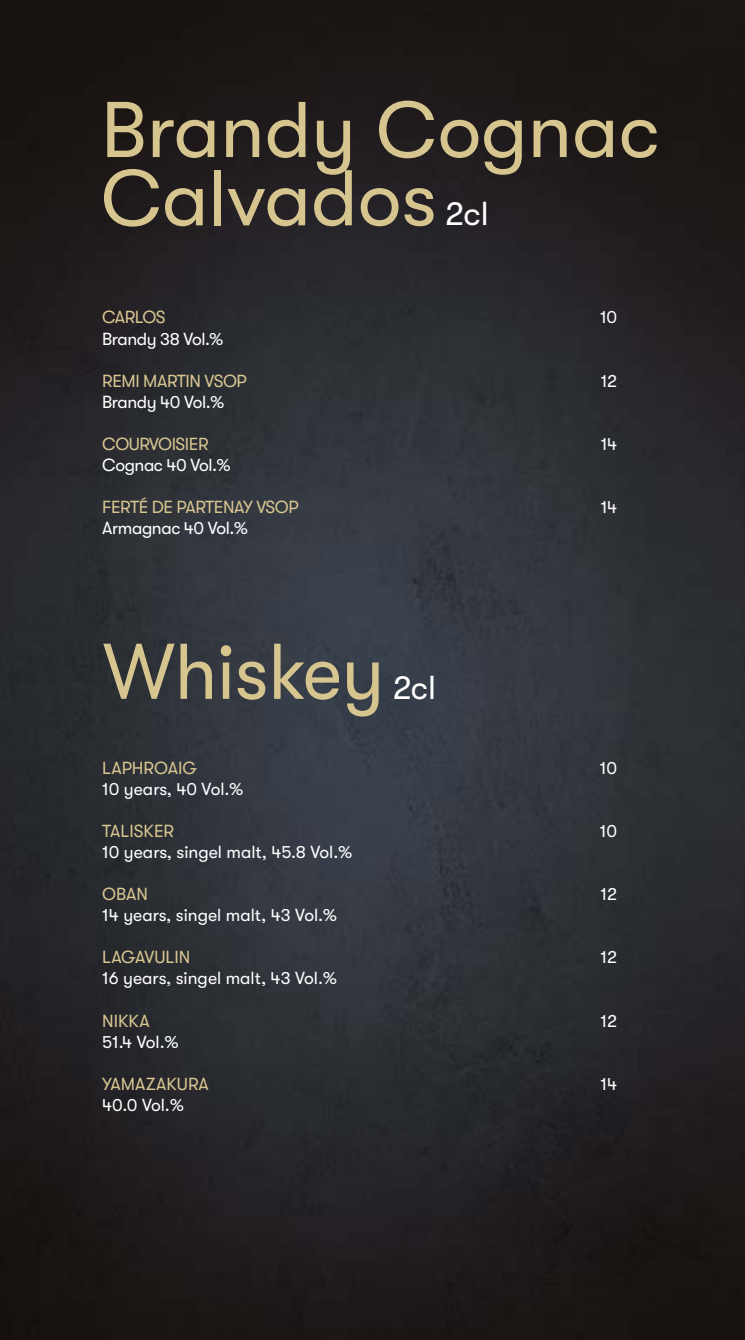
<style>
.page{position:relative;width:745px;height:1340px;background:#fff}
.page>*{position:absolute;margin:0;border:0;box-sizing:border-box;transform-origin:0 0}
.t1{font:78.75px/68.2px "GT Walsheim";color:#d7c590}
.t2{font:78.75px "GT Walsheim";color:#d7c590;scale:.95 1}
.t3{font:33.25px "GT Walsheim";letter-spacing:-.01em;color:#fff}
.t4{font:17.5px "GT Walsheim";color:#fff}
.t5{font:17.5px "GT Walsheim";letter-spacing:-.025em;color:#d7c590}
.t6{font:17.5px "GT Walsheim";letter-spacing:-.025em;color:#fff}
.t7{font:17.5px "GT Walsheim";color:#d7c590}
</style>
<div class="page">
<img style="left:0;top:0;width:744px;height:1339px">
<h1 class="t1" style="left:101px;top:96px;width:560px">Brandy Cognac<br>Calvados</h1>
<h2 class="t3" style="left:445px;top:195px;width:45px">2cl</h2>
<p class="t5" style="left:102px;top:308px;width:65px">CARLOS</p>
<p class="t4" style="left:600px;top:308px;width:18px">10</p>
<p class="t6" style="left:102px;top:329px;width:122px">Brandy 38 Vol.%</p>
<p class="t5" style="left:102px;top:371px;width:146px">REMI MARTIN VSOP</p>
<p class="t4" style="left:600px;top:371px;width:18px">12</p>
<p class="t6" style="left:102px;top:392px;width:123px">Brandy 40 Vol.%</p>
<p class="t5" style="left:102px;top:434px;width:108px">COURVOISIER</p>
<p class="t4" style="left:600px;top:434px;width:18px">14</p>
<p class="t6" style="left:102px;top:455px;width:129px">Cognac 40 Vol.%</p>
<p class="t5" style="left:102px;top:497px;width:198px">FERTÉ DE PARTENAY VSOP</p>
<p class="t4" style="left:600px;top:497px;width:18px">14</p>
<p class="t6" style="left:102px;top:518px;width:147px">Armagnac 40 Vol.%</p>
<h1 class="t2" style="left:103px;top:628px;width:297px">Whiskey</h1>
<h2 class="t3" style="left:392px;top:669px;width:45px">2cl</h2>
<p class="t7" style="left:102px;top:758px;width:96px">LAPHROAIG</p>
<p class="t4" style="left:599px;top:758px;width:19px">10</p>
<p class="t4" style="left:102px;top:779px;width:142px">10 years, 40 Vol.%</p>
<p class="t7" style="left:102px;top:821px;width:73px">TALISKER</p>
<p class="t4" style="left:599px;top:821px;width:19px">10</p>
<p class="t4" style="left:102px;top:842px;width:251px">10 years, singel malt, 45.8 Vol.%</p>
<p class="t5" style="left:102px;top:884px;width:47px">OBAN</p>
<p class="t4" style="left:600px;top:884px;width:18px">12</p>
<p class="t4" style="left:102px;top:905px;width:236px">14 years, singel malt, 43 Vol.%</p>
<p class="t7" style="left:102px;top:947px;width:90px">LAGAVULIN</p>
<p class="t4" style="left:600px;top:947px;width:18px">12</p>
<p class="t4" style="left:102px;top:968px;width:236px">16 years, singel malt, 43 Vol.%</p>
<p class="t5" style="left:102px;top:1010px;width:49px">NIKKA</p>
<p class="t4" style="left:600px;top:1010px;width:18px">12</p>
<p class="t4" style="left:102px;top:1031px;width:78px">51.4 Vol.%</p>
<p class="t7" style="left:102px;top:1073px;width:108px">YAMAZAKURA</p>
<p class="t4" style="left:600px;top:1073px;width:18px">14</p>
<p class="t4" style="left:102px;top:1094px;width:83px">40.0 Vol.%</p>
</div>
